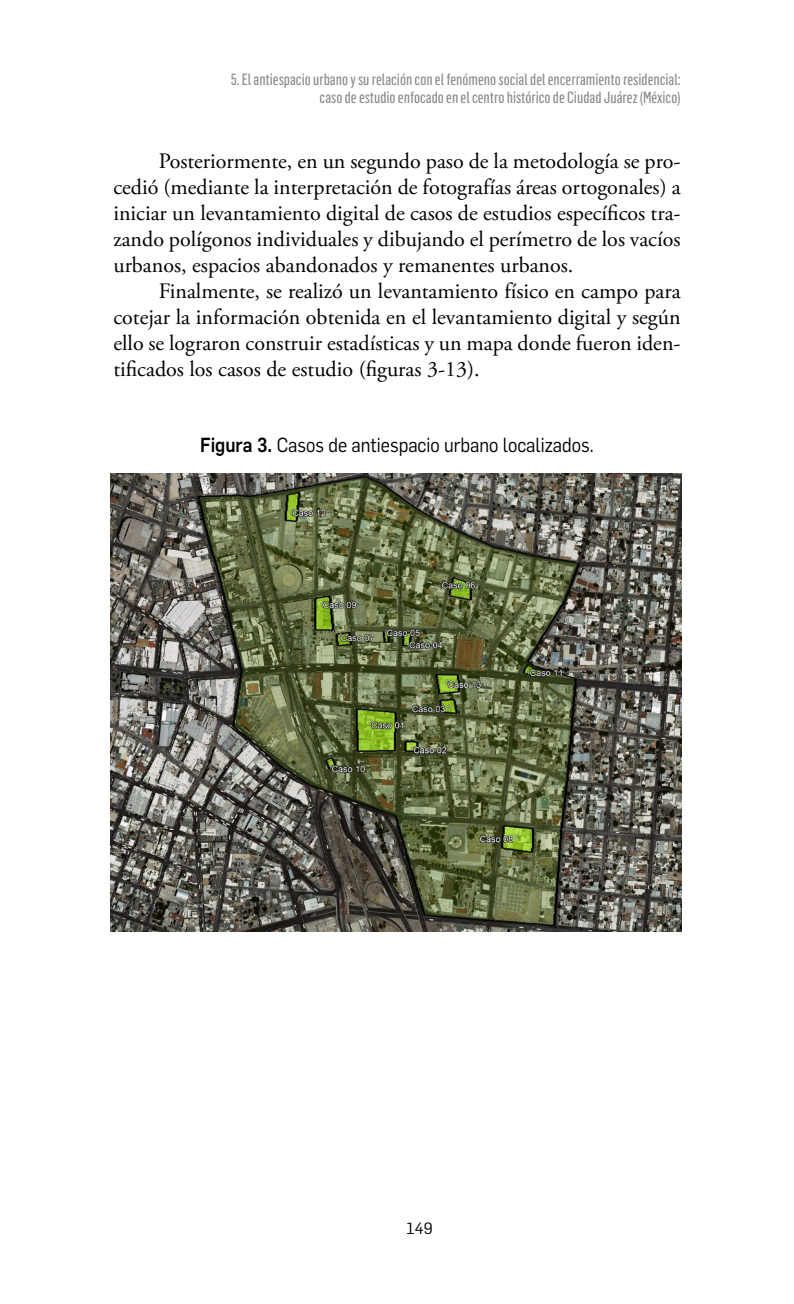
<style>
.page{position:relative;width:794px;height:1304px;background:#fff}
.page>*{position:absolute;margin:0;border:0;box-sizing:border-box;transform-origin:0 0}
.t1{font:22px/26px "Adobe Garamond Pro";color:#000;text-align:justify}
.t2{font:20px "Flama";color:#000;scale:.9 1}
.t3{font:16px/18px "Flama Condensed Basic";color:#878787;text-align:right}
.t4{font:16px "Flama";color:#000}
.s1{font-weight:500}
</style>
<div class="page">
<img style="left:111px;top:473px;width:571px;height:458px">
<p class="t3" style="left:231px;top:69px;width:451px">5. El antiespacio urbano y su relación con el fenómeno social del encerramiento residencial: caso de estudio enfocado en el centro histórico de Ciudad Juárez (México)</p>
<p class="t1" style="left:113px;top:149px;width:569px;text-indent:45px">Posteriormente, en un segundo paso de la metodología se pro&shy;cedió (mediante la interpretación de fotografías áreas ortogonales) a iniciar un levantamiento digital de casos de estudios específicos tra&shy;zando polígonos individuales y dibujando el perímetro de los vacíos urbanos, espacios abandonados y remanentes urbanos.</p>
<p class="t1" style="left:113px;top:279px;width:569px;text-indent:45px">Finalmente, se realizó un levantamiento físico en campo para cotejar la información obtenida en el levantamiento digital y según ello se lograron construir estadísticas y un mapa donde fueron iden&shy;tificados los casos de estudio (figuras 3-13).</p>
<p class="t2" style="left:200px;top:431px;width:439px"><span class="s1">Figura 3.</span> Casos de antiespacio urbano localizados.</p>
<p class="t4" style="left:406px;top:1217px;width:28px">149</p>
</div>
